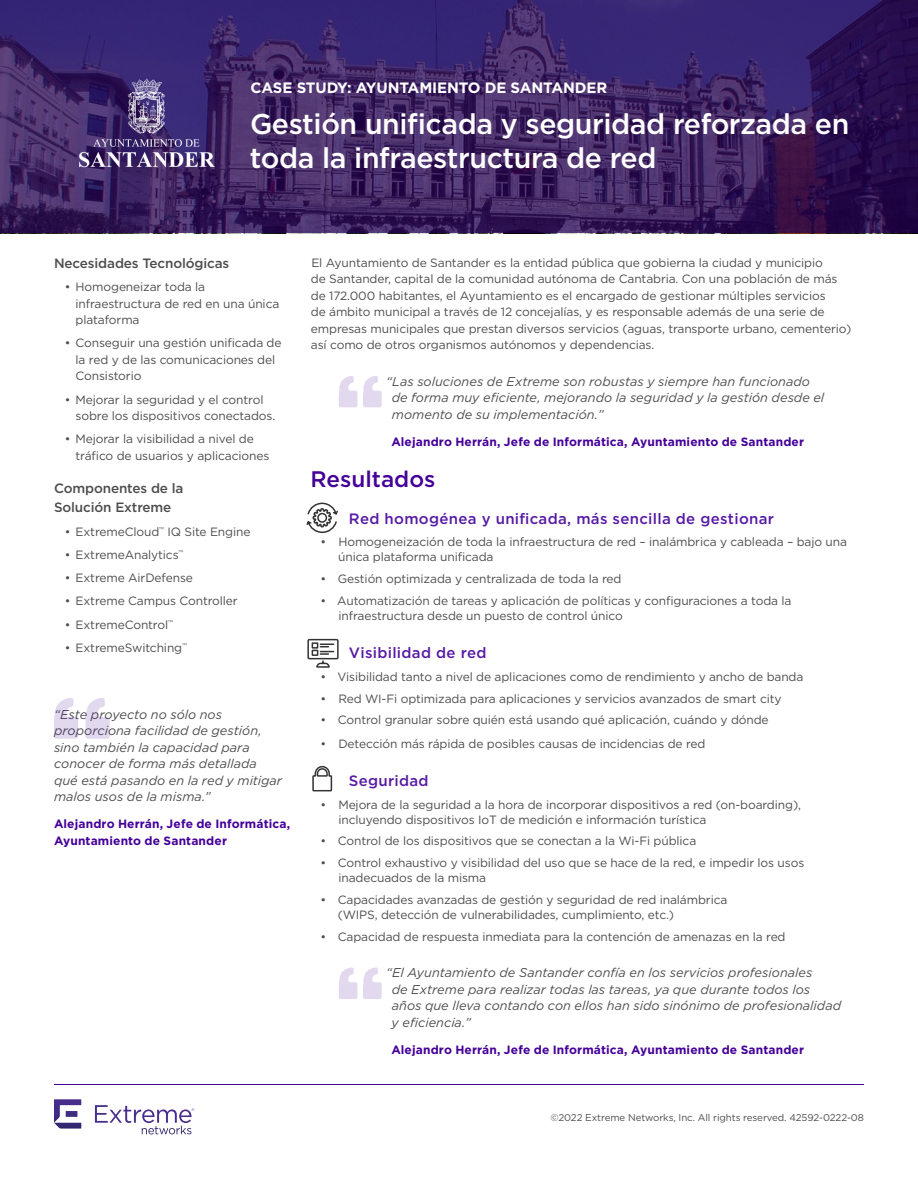
<style>
.page{position:relative;width:918px;height:1188px;background:#fff}
.page>*{position:absolute;margin:0;border:0;box-sizing:border-box;transform-origin:0 0}
.t1{font:500 28.5px/34.2px "Gotham";letter-spacing:-.015em;color:#fff}
.t2{font:500 22.5px "Gotham";color:#409}
.t3{font:500 15px "Gotham";letter-spacing:.02em;color:#571aa3}
.t4{font:700 15px "Gotham";letter-spacing:-.01em;color:#fff}
.t5{font:500 13.5px/19.5px "Gotham";letter-spacing:-.01em;color:#4d4d4f}
.t6{font:italic 12.75px/16.5px "Gotham";color:#4d4d4f}
.t7{font:12px/16.5px "Gotham";letter-spacing:-.01em;color:#4d4d4f}
.t8{font:700 12px/16.5px "Gotham";letter-spacing:.01em;color:#409}
.t9{font:9.75px "Gotham";letter-spacing:-.01em;color:#4d4d4f}
</style>
<div class="page">
<hr style="left:54px;top:1084px;width:810px;height:1px;background:#409">
<svg style="left:95px;top:1105px;width:99px;height:29px"></svg>
<svg style="left:54px;top:1099px;width:27px;height:30px"></svg>
<svg style="left:0;top:0;width:918px;height:233px;background:#3b2365"></svg>
<svg style="left:339px;top:376px;width:43px;height:31px"></svg>
<svg style="left:339px;top:967px;width:43px;height:32px"></svg>
<svg style="left:54px;top:698px;width:56px;height:41px"></svg>
<svg style="left:306px;top:502px;width:32px;height:31px"></svg>
<svg style="left:312px;top:765px;width:21px;height:27px"></svg>
<svg style="left:307px;top:638px;width:32px;height:30px"></svg>
<img style="left:76px;top:76px;width:141px;height:94px">
<p class="t4" style="left:251px;top:78px;width:358px">CASE STUDY: AYUNTAMIENTO DE SANTANDER</p>
<h1 class="t1" style="left:250px;top:106px;width:601px">Gestión unificada y seguridad reforzada en toda la infraestructura de red</h1>
<p class="t5" style="left:54px;top:253px;width:177px">Necesidades Tecnológicas</p>
<p class="t7" style="left:76px;top:278px;width:205px;text-indent:-11px">• Homogeneizar toda la infraestructura de red en una única plataforma</p>
<p class="t7" style="left:76px;top:335px;width:208px;text-indent:-11px">• Conseguir una gestión unificada de la red y de las comunicaciones del<br>Consistorio</p>
<p class="t7" style="left:76px;top:391px;width:201px;text-indent:-11px">• Mejorar la seguridad y el control sobre los dispositivos conectados.</p>
<p class="t7" style="left:76px;top:431px;width:195px;text-indent:-11px">• Mejorar la visibilidad a nivel de tráfico de usuarios y aplicaciones</p>
<p class="t5" style="left:54px;top:478px;width:131px">Componentes de la<br>Solución Extreme</p>
<p class="t7" style="left:65px;top:523px;width:187px">• ExtremeCloud<sup>™</sup> IQ Site Engine</p>
<p class="t7" style="left:65px;top:546px;width:120px">• ExtremeAnalytics<sup>™</sup></p>
<p class="t7" style="left:65px;top:569px;width:130px">• Extreme AirDefense</p>
<p class="t7" style="left:65px;top:593px;width:175px">• Extreme Campus Controller</p>
<p class="t7" style="left:65px;top:616px;width:110px">• ExtremeControl<sup>™</sup></p>
<p class="t7" style="left:65px;top:639px;width:124px">• ExtremeSwitching<sup>™</sup></p>
<p class="t6" style="left:54px;top:706px;width:230px">“Este proyecto no sólo nos proporciona facilidad de gestión, sino también la capacidad para conocer de forma más detallada qué está pasando en la red y mitigar malos usos de la misma.”</p>
<p class="t8" style="left:54px;top:816px;width:238px">Alejandro Herrán, Jefe de Informática,<br>Ayuntamiento de Santander</p>
<p class="t7" style="left:311px;top:254px;width:542px">El Ayuntamiento de Santander es la entidad pública que gobierna la ciudad y municipio<br>de Santander, capital de la comunidad autónoma de Cantabria. Con una población de más de 172.000 habitantes, el Ayuntamiento es el encargado de gestionar múltiples servicios<br>de ámbito municipal a través de 12 concejalías, y es responsable además de una serie de empresas municipales que prestan diversos servicios (aguas, transporte urbano, cementerio) así como de otros organismos autónomos y dependencias.</p>
<p class="t6" style="left:392px;top:373px;width:434px;text-indent:-6px">“Las soluciones de Extreme son robustas y siempre han funcionado de forma muy eficiente, mejorando la seguridad y la gestión desde el momento de su implementación.”</p>
<p class="t8" style="left:391px;top:434px;width:414px">Alejandro Herrán, Jefe de Informática, Ayuntamiento de Santander</p>
<h2 class="t2" style="left:311px;top:465px;width:126px">Resultados</h2>
<p class="t3" style="left:349px;top:509px;width:427px">Red homogénea y unificada, más sencilla de gestionar</p>
<p class="t7" style="left:338px;top:534px;width:510px;line-height:15px;text-indent:-18px">• Homogeneización de toda la infraestructura de red – inalámbrica y cableada – bajo una única plataforma unificada</p>
<p class="t7" style="left:320px;top:570px;width:303px">• Gestión optimizada y centralizada de toda la red</p>
<p class="t7" style="left:339px;top:593px;width:454px;line-height:15px;text-indent:-18px">• Automatización de tareas y aplicación de políticas y configuraciones a toda la infraestructura desde un puesto de control único</p>
<p class="t3" style="left:349px;top:643px;width:139px">Visibilidad de red</p>
<p class="t7" style="left:320px;top:668px;width:485px">• Visibilidad tanto a nivel de aplicaciones como de rendimiento y ancho de banda</p>
<p class="t7" style="left:320px;top:690px;width:463px">• Red WI-Fi optimizada para aplicaciones y servicios avanzados de smart city</p>
<p class="t7" style="left:320px;top:712px;width:450px">• Control granular sobre quién está usando qué aplicación, cuándo y dónde</p>
<p class="t7" style="left:320px;top:735px;width:387px">• Detección más rápida de posibles causas de incidencias de red</p>
<p class="t3" style="left:349px;top:771px;width:81px">Seguridad</p>
<p class="t7" style="left:339px;top:797px;width:464px;line-height:15px;text-indent:-18px">• Mejora de la seguridad a la hora de incorporar dispositivos a red (on-boarding), incluyendo dispositivos IoT de medición e información turística</p>
<p class="t7" style="left:320px;top:833px;width:377px">• Control de los dispositivos que se conectan a la Wi-Fi pública</p>
<p class="t7" style="left:339px;top:855px;width:467px;line-height:15px;text-indent:-18px">• Control exhaustivo y visibilidad del uso que se hace de la red, e impedir los usos inadecuados de la misma</p>
<p class="t7" style="left:338px;top:892px;width:391px;line-height:15px;text-indent:-17px">• Capacidades avanzadas de gestión y seguridad de red inalámbrica (WIPS, detección de vulnerabilidades, cumplimiento, etc.)</p>
<p class="t7" style="left:320px;top:928px;width:467px">• Capacidad de respuesta inmediata para la contención de amenazas en la red</p>
<p class="t6" style="left:392px;top:964px;width:451px;text-indent:-5px">“El Ayuntamiento de Santander confía en los servicios profesionales<br>de Extreme para realizar todas las tareas, ya que durante todos los años que lleva contando con ellos han sido sinónimo de profesionalidad y eficiencia.”</p>
<p class="t8" style="left:391px;top:1042px;width:414px">Alejandro Herrán, Jefe de Informática, Ayuntamiento de Santander</p>
<p class="t9" style="left:550px;top:1111px;width:315px">©2022 Extreme Networks, Inc. All rights reserved. 42592-0222-08</p>
</div>
